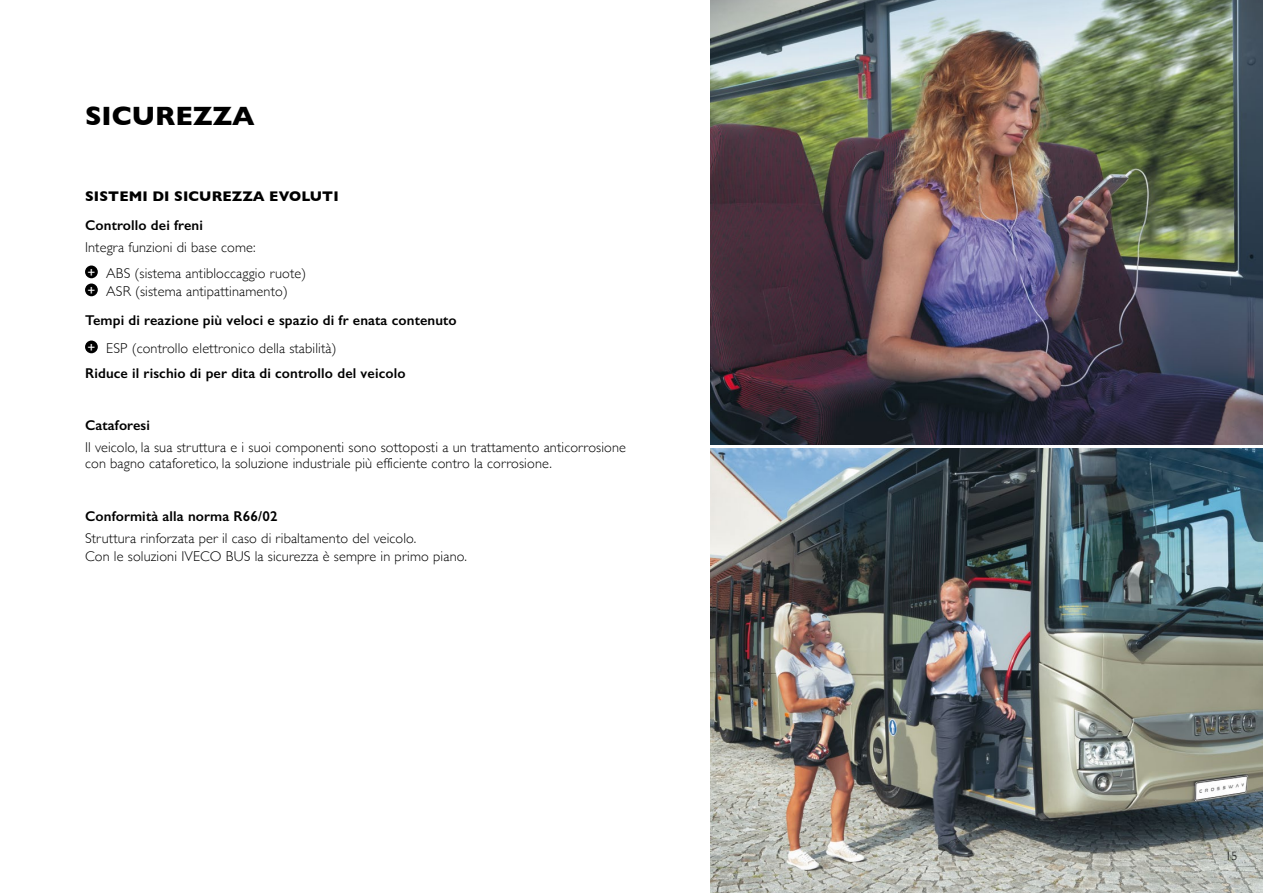
<style>
.page{position:relative;width:1263px;height:893px;background:#fff}
.page>*{position:absolute;margin:0;border:0;box-sizing:border-box;transform-origin:0 0}
.t1{font:700 27px "Gill Sans";color:#000}
.t2{font:300 14.25px/28.5px "Gill Sans";letter-spacing:.01em;color:#000}
.t3{font:600 14.25px "Gill Sans";letter-spacing:.01em;color:#000}
.t4{font:700 14.25px "Gill Sans";letter-spacing:.01em;color:#000}
.t5{font:300 12px "Gill Sans";color:#000}
.s1{font-family:"Arial";font-weight:400;font-size:13.5px;color:#fff}
.s2{font-weight:600}
</style>
<div class="page">
<img style="left:710px;top:0;width:553px;height:444px">
<div style="left:85px;top:265px;width:13px;height:13px;background:#000;border-radius:50%"></div>
<div style="left:85px;top:283px;width:13px;height:13px;background:#000;border-radius:50%"></div>
<div style="left:85px;top:341px;width:13px;height:12px;background:#000;border-radius:50%"></div>
<img style="left:710px;top:449px;width:553px;height:444px">
<h1 class="t1" style="left:85px;top:94px;width:171px">SICUREZZA</h1>
<p class="t4" style="left:85px;top:185px;width:255px">SISTEMI DI SICUREZZA EVOLUTI</p>
<p class="t3" style="left:85px;top:216px;width:119px">Controllo dei freni</p>
<p class="t2" style="left:85px;top:233px;width:223px;line-height:26.5px">Integra funzioni di base come:<br><span class="s1">+</span> ABS (sistema antibloccaggio ruote)</p>
<p class="t2" style="left:85px;top:277px;width:373px"><span class="s1">+</span> ASR (sistema antipattinamento)<br><span class="s2">Tempi di reazione più veloci e spazio di fr enata contenuto </span><span class="s1">+</span> ESP (controllo elettronico della stabilità)</p>
<p class="t3" style="left:85px;top:364px;width:322px">Riduce il rischio di per dita di controllo del veicolo</p>
<p class="t3" style="left:85px;top:417px;width:67px">Cataforesi</p>
<p class="t2" style="left:85px;top:439px;width:543px;line-height:15.8px">Il veicolo, la sua struttura e i suoi componenti sono sottoposti a un trattamento anticorrosione con bagno cataforetico, la soluzione industriale più efficiente contro la corrosione.</p>
<p class="t3" style="left:85px;top:507px;width:194px">Conformità alla norma R66/02</p>
<p class="t2" style="left:85px;top:529px;width:383px;line-height:17.9px">Struttura rinforzata per il caso di ribaltamento del veicolo.<br>Con le soluzioni IVECO BUS la sicurezza è sempre in primo piano.</p>
<p class="t5" style="left:1225px;top:847px;width:14px">15</p>
</div>
